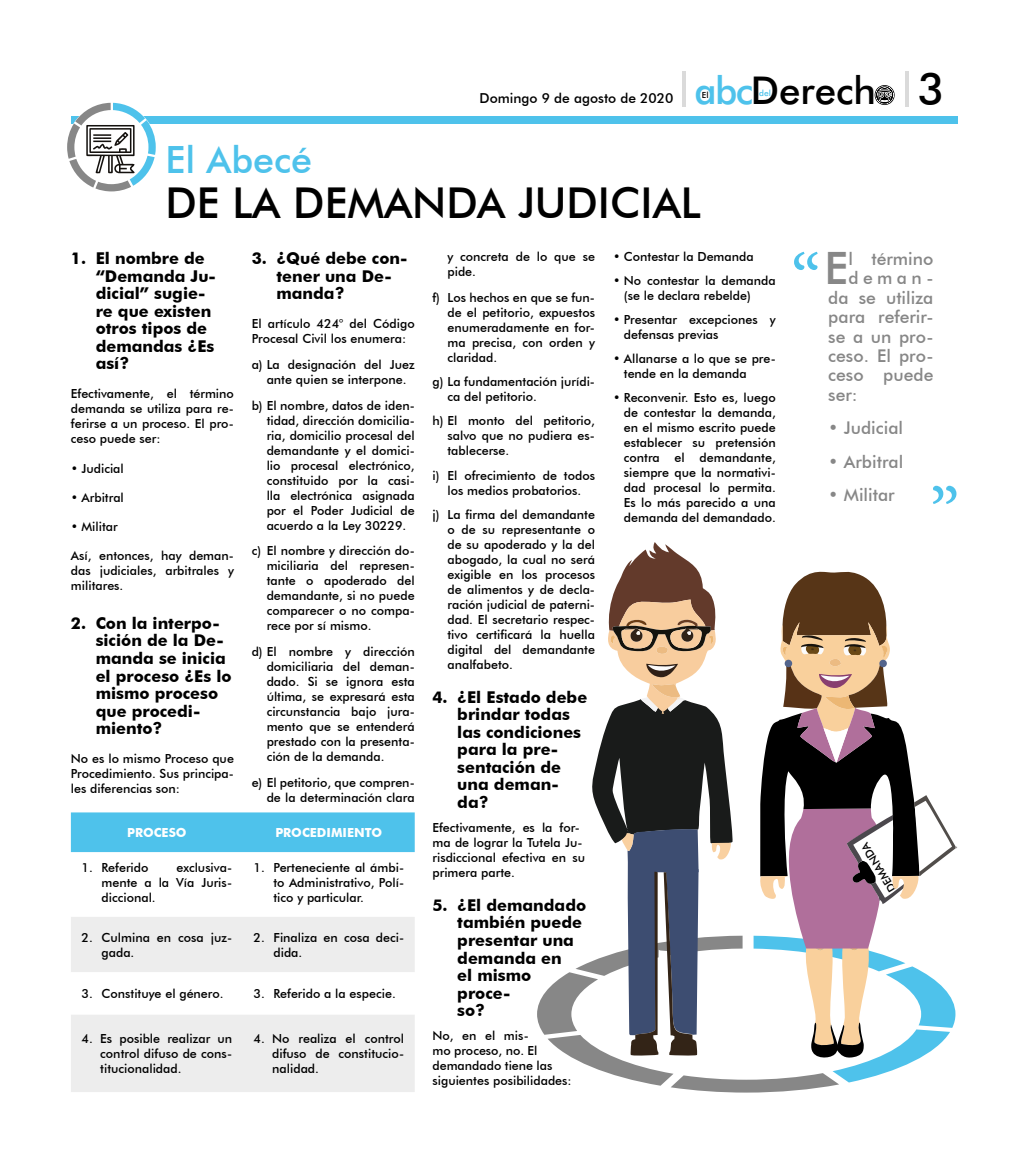
<style>
.page{position:relative;width:1028px;height:1163px;background:#fff}
.page>*{position:absolute;margin:0;border:0;box-sizing:border-box;transform-origin:0 0}
.t1{font:500 45px "Futura BT";color:#000}
.t2{font:500 44.62px "Futura BT";color:#878787}
.t3{font:500 42.5px "Futura BT";color:#000}
.t4{font:500 38.38px "Futura BT";color:#000}
.t5{font:500 37.5px "Futura BT";color:#4ec2eb}
.t6{font:500 17.5px "Futura BT";color:#878787}
.t7{font:700 16.25px/17.5px "Futura BT";color:#000}
.t8{font:500 13.75px "Futura BT";color:#000}
.t9{font:500 12.5px/15px "Futura BT";color:#000;text-align:justify}
.t10{font:700 12.5px "Futura BT";color:#fff}
.t11{font:500 11.12px "Futura BT";color:#000}
.t12{font:500 8.5px "Futura BT";color:#4ec2eb}
.t13{font:500 8.5px "Futura BT";color:#000}
.s1{color:#4ec2eb}
</style>
<div class="page">
<div style="left:71px;top:116px;width:886px;height:8px;background:#4ec2eb"></div>
<hr style="left:905px;top:71px;width:3px;height:35px;background:#dadada">
<hr style="left:682px;top:71px;width:3px;height:35px;background:#dadada">
<svg style="left:874px;top:85px;width:20px;height:20px"></svg>
<svg style="left:67px;top:103px;width:89px;height:88px"></svg>
<svg style="left:794px;top:252px;width:23px;height:18px"></svg>
<svg style="left:933px;top:485px;width:23px;height:19px"></svg>
<svg style="left:537px;top:542px;width:420px;height:550px"></svg>
<div style="left:71px;top:812px;width:344px;height:40px;background:#4ec2eb"></div>
<div style="left:71px;top:917px;width:344px;height:54px;background:#ededed"></div>
<div style="left:71px;top:1015px;width:344px;height:76px;background:#ededed"></div>
<h3 class="t5" style="left:165px;top:137px;width:148px">El Abecé</h3>
<p class="t8" style="left:479px;top:90px;width:195px">Domingo 9 de agosto de 2020</p>
<h3 class="t4" style="left:694px;top:67px;width:183px"><span class="s1">abc</span>Derech</h3>
<p class="t13" style="left:702px;top:90px;width:8px">El</p>
<p class="t12" style="left:759px;top:88px;width:13px">del</p>
<h3 class="t3" style="left:165px;top:177px;width:537px">DE LA DEMANDA JUDICIAL</h3>
<h1 class="t1" style="left:917px;top:62px;width:29px">3</h1>
<h3 class="t7" style="left:96px;top:249px;width:122px;text-indent:-25px">1. El nombre de “Demanda Ju&shy;dicial” sugie&shy;re que existen otros tipos de demandas ¿Es así?</h3>
<p class="t9" style="left:71px;top:386px;width:165px">Efectivamente, el término demanda se utiliza para re&shy;ferirse a un proceso. El pro&shy;ceso puede ser:</p>
<p class="t9" style="left:71px;top:460px;width:54px">• Judicial</p>
<p class="t9" style="left:71px;top:489px;width:54px">• Arbitral</p>
<p class="t9" style="left:71px;top:519px;width:48px">• Militar</p>
<p class="t9" style="left:71px;top:548px;width:164px">Así, entonces, hay deman&shy;das judiciales, arbitrales y militares.</p>
<h3 class="t7" style="left:96px;top:614px;width:137px;text-indent:-25px">2. Con la interpo&shy;sición de la De&shy;manda se inicia el proceso ¿Es lo mismo proceso que procedi&shy;miento?</h3>
<p class="t9" style="left:71px;top:751px;width:165px">No es lo mismo Proceso que Procedimiento. Sus principa&shy;les diferencias son:</p>
<p class="t10" style="left:127px;top:824px;width:61px">PROCESO</p>
<p class="t10" style="left:275px;top:824px;width:108px">PROCEDIMIENTO</p>
<p class="t9" style="left:81px;top:860px;width:69px">1. Referido</p>
<h3 class="t7" style="left:276px;top:249px;width:133px;text-indent:-25px">3. ¿Qué debe con&shy;tener una De&shy;manda?</h3>
<p class="t9" style="left:252px;top:316px;width:164px">El artículo 424° del Código<br>Procesal Civil los enumera:</p>
<p class="t9" style="left:252px;top:357px;width:164px;text-align:center">a) La designación del Juez ante quien se interpone.</p>
<p class="t9" style="left:267px;top:397px;width:149px;text-indent:-15px">b) El nombre, datos de iden&shy;tidad, dirección domicilia&shy;ria, domicilio procesal del demandante y el domici&shy;lio procesal electrónico, constituido por la casi&shy;lla electrónica asignada por el Poder Judicial de acuerdo a la Ley 30229.</p>
<p class="t9" style="left:267px;top:543px;width:149px;text-indent:-15px">c) El nombre y dirección do&shy;miciliaria del represen&shy;tante o apoderado del demandante, si no puede comparecer o no compa&shy;rece por sí mismo.</p>
<p class="t9" style="left:267px;top:644px;width:149px;text-indent:-15px">d) El nombre y dirección domiciliaria del deman&shy;dado. Si se ignora esta última, se expresará esta circunstancia bajo jura&shy;mento que se entenderá prestado con la presenta&shy;ción de la demanda.</p>
<p class="t9" style="left:252px;top:774px;width:164px;text-align:right">e) El petitorio, que compren&shy;de la determinación clara</p>
<p class="t9" style="left:101px;top:860px;width:132px;text-indent:75px">exclusiva&shy;mente a la Vía Juris&shy;diccional.</p>
<p class="t9" style="left:273px;top:860px;width:132px;text-indent:-20px">1. Perteneciente al ámbi&shy;to Administrativo, Polí&shy;tico y particular.</p>
<p class="t9" style="left:101px;top:929px;width:132px;text-indent:-20px">2. Culmina en cosa juz&shy;gada.</p>
<p class="t9" style="left:273px;top:929px;width:132px;text-indent:-20px">2. Finaliza en cosa deci&shy;dida.</p>
<p class="t9" style="left:81px;top:985px;width:144px">3. Constituye el género.</p>
<p class="t9" style="left:253px;top:985px;width:144px">3. Referido a la especie.</p>
<p class="t9" style="left:100px;top:1030px;width:133px;text-indent:-19px">4. Es posible realizar un control difuso de cons&shy;titucionalidad.</p>
<p class="t9" style="left:272px;top:1030px;width:133px;text-indent:-19px">4. No realiza el control difuso de constitucio&shy;nalidad.</p>
<p class="t9" style="left:447px;top:249px;width:149px">y concreta de lo que se pide.</p>
<p class="t9" style="left:447px;top:290px;width:149px;text-indent:-15px">f) Los hechos en que se fun&shy;de el petitorio, expuestos enumeradamente en for&shy;ma precisa, con orden y claridad.</p>
<p class="t9" style="left:447px;top:374px;width:149px;text-indent:-15px">g) La fundamentación jurídi&shy;ca del petitorio.</p>
<p class="t9" style="left:447px;top:413px;width:149px;text-indent:-15px">h) El monto del petitorio, salvo que no pudiera es&shy;tablecerse.</p>
<p class="t9" style="left:432px;top:467px;width:164px;text-align:center">i) El ofrecimiento de todos los medios probatorios.</p>
<p class="t9" style="left:447px;top:506px;width:149px;text-indent:-15px">j) La firma del demandante o de su representante o de su apoderado y la del abogado, la cual no será exigible en los procesos de alimentos y de decla&shy;ración judicial de paterni&shy;dad. El secretario respec&shy;tivo certificará la huella digital del demandante analfabeto.</p>
<h3 class="t7" style="left:457px;top:688px;width:131px;text-indent:-25px">4. ¿El Estado debe brindar todas las condiciones para la pre&shy;sentación de una deman&shy;da?</h3>
<p class="t9" style="left:432px;top:820px;width:154px;text-align:left">Efectivamente, es la for&shy;ma de lograr la Tutela Ju&shy;risdiccional efectiva en su primera parte.</p>
<h3 class="t7" style="left:457px;top:896px;width:130px;text-indent:-25px">5. ¿El demandado también puede presentar una demanda en<br>el mismo proce-<br>so?</h3>
<p class="t9" style="left:432px;top:1028px;width:141px;text-align:left">No, en el mis-<br>mo proceso, no. El demandado tiene las siguientes posibilidades:</p>
<p class="t9" style="left:613px;top:249px;width:142px">• Contestar la Demanda</p>
<p class="t9" style="left:624px;top:273px;width:153px;text-indent:-11px">• No contestar la demanda (se le declara rebelde)</p>
<p class="t9" style="left:624px;top:312px;width:153px;text-indent:-11px">• Presentar excepciones y defensas previas</p>
<p class="t9" style="left:624px;top:351px;width:153px;text-indent:-11px">• Allanarse a lo que se pre&shy;tende en la demanda</p>
<p class="t9" style="left:624px;top:389px;width:153px;text-indent:-11px">• Reconvenir. Esto es, luego de contestar la demanda, en el mismo escrito puede establecer su pretensión contra el demandante, siempre que la normativi&shy;dad procesal lo permita.<br>Es lo más parecido a una demanda del demandado.</p>
<h2 class="t2" style="left:824px;top:241px;width:25px">E</h2>
<h3 class="t6" style="left:848px;top:248px;width:87px">l término</h3>
<h3 class="t6" style="left:848px;top:267px;width:87px">deman-</h3>
<h3 class="t6" style="left:828px;top:287px;width:107px">da se utiliza</h3>
<h3 class="t6" style="left:828px;top:306px;width:107px">para referir-</h3>
<h3 class="t6" style="left:828px;top:326px;width:107px">se a un pro-</h3>
<h3 class="t6" style="left:828px;top:345px;width:107px">ceso. El pro-</h3>
<h3 class="t6" style="left:828px;top:364px;width:107px">ceso puede</h3>
<h3 class="t6" style="left:828px;top:384px;width:31px">ser:</h3>
<h3 class="t6" style="left:828px;top:417px;width:76px">• Judicial</h3>
<h3 class="t6" style="left:828px;top:451px;width:76px">• Arbitral</h3>
<h3 class="t6" style="left:828px;top:484px;width:68px">• Militar</h3>
<p class="t11" style="left:887px;top:894px;width:57px;rotate:-122deg">DEMANDA</p>
</div>
